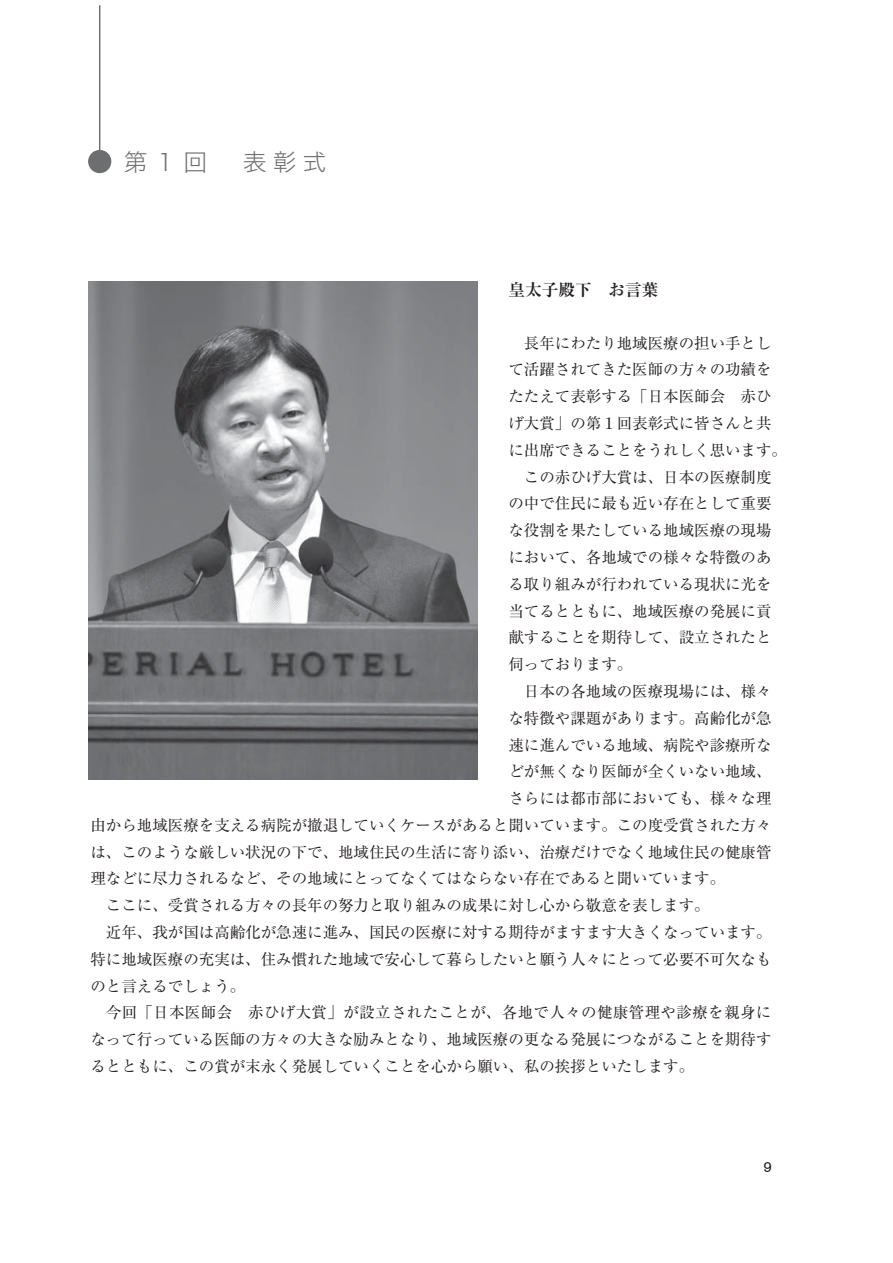
<style>
.page{position:relative;width:893px;height:1263px;background:#fff}
.page>*{position:absolute;margin:0;border:0;box-sizing:border-box;transform-origin:0 0}
.t1{font:23.85px "Hira Kaku Std W2 90 msp RKSJ H";letter-spacing:.25em;color:#6d6e70}
.t2{font:16.65px "Ryumin Pro Bold 90 msp RKSJ H";color:#231f20}
.t3{font:15.45px "Ryumin Pro Regular 90 msp RKSJ H";color:#231f20}
.t4{font:15.45px "Ryumin Pro Regular 90 msp RKSJ H";letter-spacing:.025em;color:#231f20}
.t5{font:14.25px "Swiss 721 BT";color:#231f20}
</style>
<div class="page">
<hr style="left:99px;top:5px;width:1px;height:153px;background:#6d6e70">
<div style="left:88px;top:150px;width:23px;height:23px;background:#6d6e70;border-radius:50%"></div>
<img style="left:88px;top:281px;width:389px;height:498px">
<h1 class="t1" style="left:124px;top:153px;width:204px">第１回　表彰式</h1>
<p class="t2" style="left:508px;top:284px;width:152px">皇太子殿下　お言葉</p>
<p class="t3" style="left:524px;top:337px;width:249px">長年にわたり地域医療の担い手とし</p>
<p class="t3" style="left:508px;top:364px;width:265px">て活躍されてきた医師の方々の功績を</p>
<p class="t3" style="left:508px;top:391px;width:265px">たたえて表彰する「日本医師会　赤ひ</p>
<p class="t3" style="left:508px;top:417px;width:265px">げ大賞」の第１回表彰式に皆さんと共</p>
<p class="t3" style="left:508px;top:444px;width:280px">に出席できることをうれしく思います。</p>
<p class="t3" style="left:524px;top:471px;width:249px">この赤ひげ大賞は、日本の医療制度</p>
<p class="t3" style="left:508px;top:498px;width:265px">の中で住民に最も近い存在として重要</p>
<p class="t3" style="left:508px;top:525px;width:265px">な役割を果たしている地域医療の現場</p>
<p class="t3" style="left:508px;top:551px;width:265px">において、各地域での様々な特徴のあ</p>
<p class="t3" style="left:508px;top:578px;width:265px">る取り組みが行われている現状に光を</p>
<p class="t3" style="left:508px;top:605px;width:265px">当てるとともに、地域医療の発展に貢</p>
<p class="t3" style="left:508px;top:632px;width:265px">献することを期待して、設立されたと</p>
<p class="t3" style="left:508px;top:659px;width:125px">伺っております。</p>
<p class="t3" style="left:524px;top:685px;width:249px">日本の各地域の医療現場には、様々</p>
<p class="t3" style="left:508px;top:712px;width:265px">な特徴や課題があります。高齢化が急</p>
<p class="t3" style="left:508px;top:739px;width:265px">速に進んでいる地域、病院や診療所な</p>
<p class="t3" style="left:508px;top:766px;width:265px">どが無くなり医師が全くいない地域、</p>
<p class="t3" style="left:508px;top:793px;width:265px">さらには都市部においても、様々な理</p>
<p class="t3" style="left:90px;top:819px;width:682px">由から地域医療を支える病院が撤退していくケースがあると聞いています。この度受賞された方々</p>
<p class="t3" style="left:90px;top:846px;width:682px">は、このような厳しい状況の下で、地域住民の生活に寄り添い、治療だけでなく地域住民の健康管</p>
<p class="t3" style="left:90px;top:873px;width:636px">理などに尽力されるなど、その地域にとってなくてはならない存在であると聞いています。</p>
<p class="t3" style="left:106px;top:900px;width:605px">ここに、受賞される方々の長年の努力と取り組みの成果に対し心から敬意を表します。</p>
<p class="t3" style="left:106px;top:926px;width:667px">近年、我が国は高齢化が急速に進み、国民の医療に対する期待がますます大きくなっています。</p>
<p class="t3" style="left:90px;top:953px;width:682px">特に地域医療の充実は、住み慣れた地域で安心して暮らしたいと願う人々にとって必要不可欠なも</p>
<p class="t3" style="left:90px;top:980px;width:156px">のと言えるでしょう。</p>
<p class="t4" style="left:106px;top:1007px;width:667px">今回「日本医師会　赤ひげ大賞」が設立されたことが、各地で人々の健康管理や診療を親身に</p>
<p class="t3" style="left:90px;top:1034px;width:682px">なって行っている医師の方々の大きな励みとなり、地域医療の更なる発展につながることを期待す</p>
<p class="t3" style="left:90px;top:1060px;width:605px">るとともに、この賞が末永く発展していくことを心から願い、私の挨拶といたします。</p>
<p class="t5" style="left:764px;top:1158px;width:9px">9</p>
</div>
